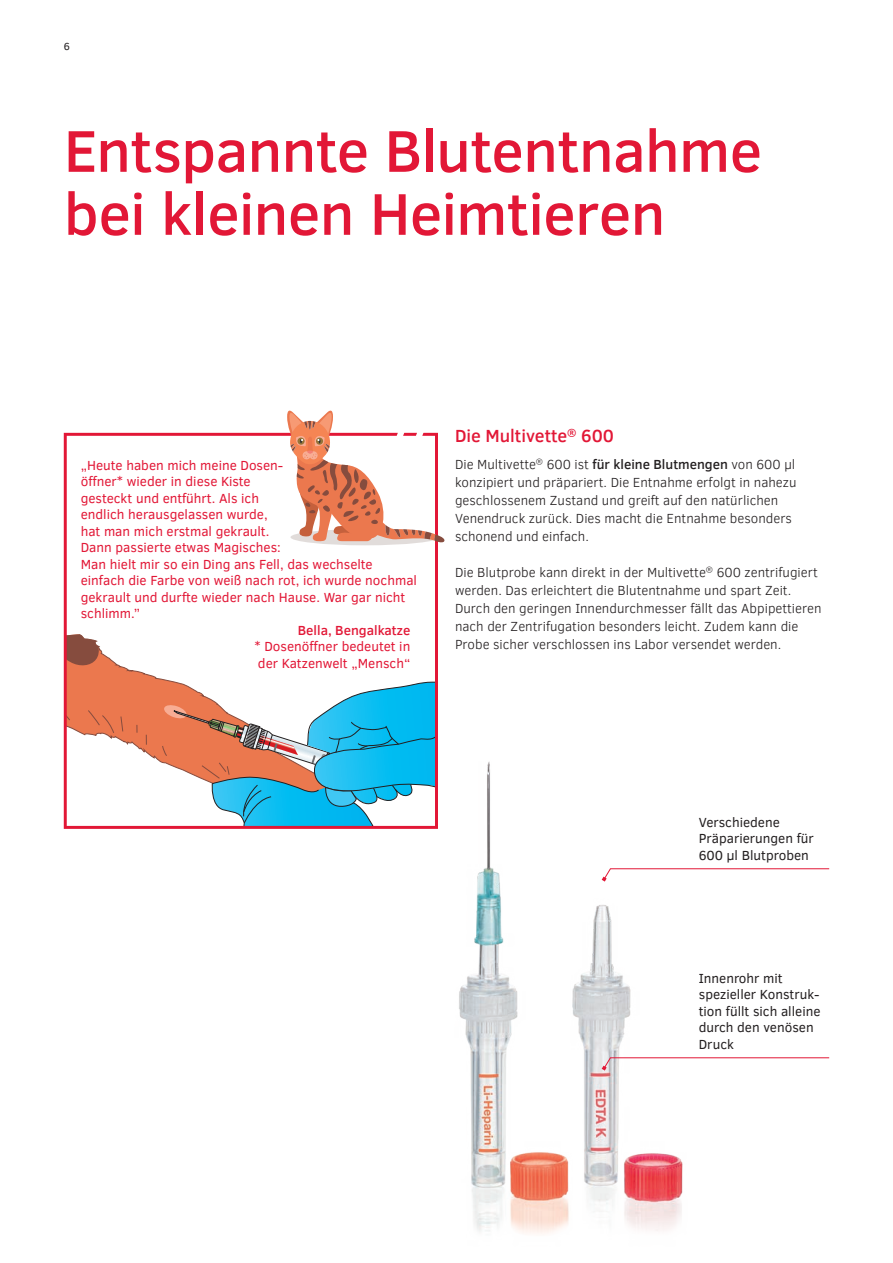
<style>
.page{position:relative;width:893px;height:1263px;background:#fff}
.page>*{position:absolute;margin:0;border:0;box-sizing:border-box;transform-origin:0 0}
.t1{font:500 60px/63px "Clear Sans";letter-spacing:-.01em;color:#e21736}
.t2{font:500 18px "Clear Sans";color:#e21736}
.t3{font:300 13.5px/18px "Clear Sans";color:#231f20}
.t4{font:13.5px/16.5px "Clear Sans";color:#e21736}
.t5{font:13.5px/16.5px "Clear Sans";color:#231f20}
.t6{font:500 13.5px "Clear Sans";color:#e21736}
.t7{font:10.5px "Clear Sans";color:#231f20}
.s1{font-weight:500}
</style>
<div class="page">
<svg style="left:64px;top:433px;width:374px;height:396px"></svg>
<svg style="left:287px;top:410px;width:158px;height:135px"></svg>
<img style="left:423px;top:740px;width:260px;height:494px">
<svg style="left:602px;top:1057px;width:228px;height:13px"></svg>
<svg style="left:602px;top:868px;width:228px;height:13px"></svg>
<p class="t7" style="left:64px;top:39px;width:8px">6</p>
<h1 class="t1" style="left:64px;top:118px;width:700px">Entspannte Blutentnahme bei kleinen Heimtieren</h1>
<p class="t4" style="left:81px;top:457px;width:338px">„Heute haben mich meine Dosen-<br>öffner* wieder in diese Kiste<br>gesteckt und entführt. Als ich<br>endlich herausgelassen wurde,<br>hat man mich erstmal gekrault.<br>Dann passierte etwas Magisches:<br>Man hielt mir so ein Ding ans Fell, das wechselte einfach die Farbe von weiß nach rot, ich wurde nochmal gekrault und durfte wieder nach Hause. War gar nicht schlimm.”</p>
<p class="t6" style="left:298px;top:620px;width:114px">Bella, Bengalkatze</p>
<p class="t4" style="left:255px;top:638px;width:157px">* Dosenöffner bedeutet in der Katzenwelt „Mensch“</p>
<h2 class="t2" style="left:455px;top:423px;width:161px">Die Multivette<sup>®</sup> 600</h2>
<p class="t3" style="left:455px;top:455px;width:343px">Die Multivette<sup>®</sup> 600 ist <span class="s1">für kleine Blutmengen</span> von 600 µl konzipiert und präpariert. Die Entnahme erfolgt in nahezu geschlossenem Zustand und greift auf den natürlichen Venendruck zurück. Dies macht die Entnahme besonders schonend und einfach.</p>
<p class="t3" style="left:455px;top:563px;width:368px">Die Blutprobe kann direkt in der Multivette<sup>®</sup> 600 zentrifugiert werden. Das erleichtert die Blutentnahme und spart Zeit.<br>Durch den geringen Innendurchmesser fällt das Abpipettieren nach der Zentrifugation besonders leicht. Zudem kann die Probe sicher verschlossen ins Labor versendet werden.</p>
<p class="t5" style="left:699px;top:814px;width:117px">Verschiedene<br>Präparierungen für<br>600 µl Blutproben</p>
<p class="t5" style="left:699px;top:970px;width:123px">Innenrohr mit spezieller Konstruk&shy;tion füllt sich alleine durch den venösen<br>Druck</p>
</div>
